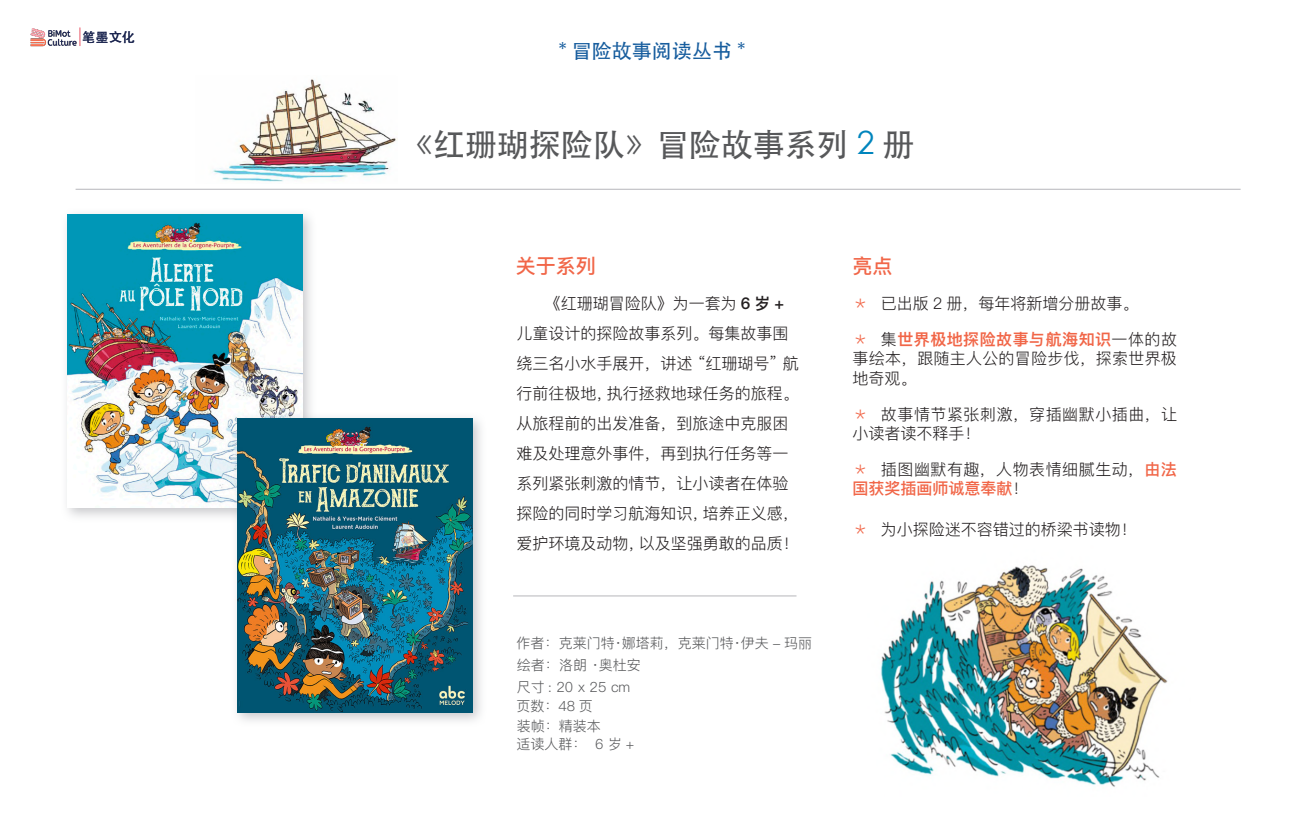
<style>
.page{position:relative;width:1304px;height:840px;background:#fff}
.page>*{position:absolute;margin:0;border:0;box-sizing:border-box;transform-origin:0 0}
.t1{font:32px "ST Heiti";color:#57585a}
.t2{font:20px "ST Heiti";color:#175d9e}
.t3{font:500 20px "Ping Fang SC";color:#f16648}
.图书简介{font:300 16px/30px "Ping Fang SC";color:#231f20}
.图书简介-2{font:300 16px/19.2px "Ping Fang SC";letter-spacing:.035em;color:#231f20}
.图书基本信息{font:300 14px "Ping Fang SC";color:#57585a}
.t4{font:13.2px "ST Heiti";color:#1c2650}
.s1{color:#0085bd}
.s2{font-weight:600}
.s3{color:#f16648}
.s4{font-weight:600;color:#f16648}
.s5{font-weight:500;color:#f16648}
</style>
<div class="page">
<img style="left:881px;top:565px;width:287px;height:222px">
<img style="left:30px;top:28px;width:47px;height:18px">
<hr style="left:76px;top:189px;width:1165px;height:1px;background:#b6b7bb">
<svg style="left:80px;top:28px;width:1px;height:18px"></svg>
<div style="left:61px;top:208px;width:256px;height:314px;background:#b6b7bb;opacity:.75"></div>
<img style="left:68px;top:214px;width:234px;height:293px">
<hr style="left:513px;top:595px;width:283px;height:1px;background:#b6b7bb">
<div style="left:231px;top:411px;width:256px;height:315px;background:#b6b7bb;opacity:.75"></div>
<img style="left:238px;top:418px;width:235px;height:293px">
<img style="left:213px;top:79px;width:183px;height:103px">
<p class="t4" style="left:82px;top:30px;width:54px">笔墨文化</p>
<p class="t2" style="left:558px;top:41px;width:188px">* 冒险故事阅读丛书 *</p>
<p class="t1" style="left:401px;top:128px;width:515px">《红珊瑚探险队》冒险故事系列 <span class="s1">2</span> 册</p>
<p class="t3" style="left:516px;top:254px;width:81px">关于系列</p>
<p class="图书简介" style="left:516px;top:288px;width:284px;text-indent:28px">《红珊瑚冒险队》为一套为 <span class="s2">6 岁 +</span>儿童设计的探险故事系列。每集故事围绕三名小水手展开，讲述 “红珊瑚号” 航行前往极地，执行拯救地球任务的旅程。从旅程前的出发准备，到旅途中克服困难及处理意外事件，再到执行任务等一系列紧张刺激的情节，让小读者在体验探险的同时学习航海知识，培养正义感，爱护环境及动物，以及坚强勇敢的品质！</p>
<p class="图书基本信息" style="left:516px;top:633px;width:297px">作者：克莱门特·娜塔莉，克莱门特·伊夫 - 玛丽</p>
<p class="图书基本信息" style="left:517px;top:655px;width:126px">绘者：洛朗 ·奥杜安</p>
<p class="图书基本信息" style="left:517px;top:678px;width:115px">尺寸 : 20 x 25 cm</p>
<p class="图书基本信息" style="left:516px;top:696px;width:78px">页数：48 页</p>
<p class="图书基本信息" style="left:517px;top:717px;width:85px">装帧：精装本</p>
<p class="图书基本信息" style="left:516px;top:735px;width:71px">适读人群：</p>
<p class="图书基本信息" style="left:595px;top:734px;width:41px">6 岁+</p>
<p class="t3" style="left:853px;top:254px;width:41px">亮点</p>
<p class="图书简介" style="left:853px;top:288px;width:287px"><span class="s3">＊</span> 已出版 2 册，每年将新增分册故事。</p>
<p class="图书简介" style="left:853px;top:329px;width:326px;line-height:19.2px;text-align:justify"><span class="s3">＊</span> 集<span class="s4">世界极地探险故事与航海知识</span>一体的故事绘本，跟随主人公的冒险步伐，探索世界极地奇观。</p>
<p class="图书简介-2" style="left:853px;top:404px;width:326px"><span class="s3">＊</span> 故事情节紧张刺激，穿插幽默小插曲，让小读者读不释手！</p>
<p class="图书简介-2" style="left:853px;top:459px;width:326px"><span class="s3">＊</span> 插图幽默有趣，人物表情细腻生动，<span class="s5">由法国获奖插画师诚意奉献</span>！</p>
<p class="图书简介" style="left:853px;top:513px;width:286px"><span class="s3">＊</span> 为小探险迷不容错过的桥梁书读物！</p>
</div>
